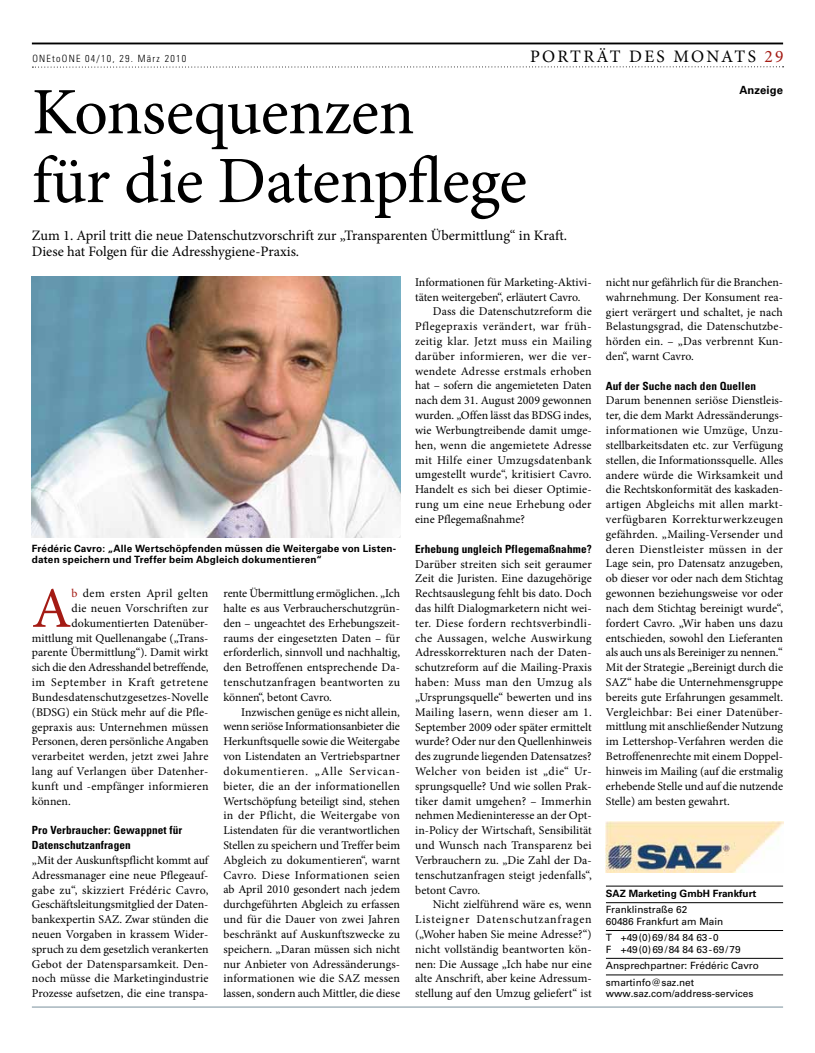
<style>
.page{position:relative;width:815px;height:1053px;background:#fff}
.page>*{position:absolute;margin:0;border:0;box-sizing:border-box;transform-origin:0 0}
.t1{font:66.25px/68.8px "Minion Pro";letter-spacing:-.01em;color:#000}
.t2{font:57.5px "Minion Pro";color:#a41b14}
.t3{font:17.5px "Minion Pro";letter-spacing:.125em;color:#000}
.t4{font:14.38px/16.2px "Minion Pro";color:#000}
.t5{font:11.88px/14.8px "Minion Pro";letter-spacing:.01em;color:#000;text-align:justify}
.t6{font:11.88px "Minion Pro";letter-spacing:.03em;color:#000}
.t7{font:11.88px "Minion Pro";letter-spacing:-.01em;color:#000}
.t8{font:11.88px "Minion Pro";letter-spacing:.035em;color:#000}
.t9{font:11.88px "Minion Pro";letter-spacing:.045em;color:#000}
.t10{font:700 condensed 11.25px/14.9px "Univers LT Std";letter-spacing:.01em;color:#000}
.t11{font:700 11.25px "Univers LT Std";letter-spacing:.01em;color:#000}
.t12{font:10px/11.2px "Univers LT Std";color:#000}
.t13{font:700 10px/11.2px "Univers LT Std";letter-spacing:.015em;color:#000}
.t14{font:300 condensed 10px "Univers LT Std";letter-spacing:.125em;color:#000}
.s1{color:#a41b14}
</style>
<div class="page">
<svg style="left:32px;top:66px;width:752px;height:2px"></svg>
<hr style="left:32px;top:43px;width:751px;height:1px;background:#000">
<hr style="left:32px;top:1006px;width:751px;height:1px;background:#79909d">
<img style="left:32px;top:277px;width:368px;height:261px">
<hr style="left:606px;top:885px;width:177px;height:1px;background:#000">
<hr style="left:606px;top:902px;width:177px;height:1px;background:#000">
<hr style="left:606px;top:930px;width:177px;height:1px;background:#000">
<hr style="left:606px;top:958px;width:177px;height:1px;background:#000">
<hr style="left:606px;top:974px;width:177px;height:1px;background:#000">
<img style="left:606px;top:821px;width:177px;height:51px">
<p class="t14" style="left:32px;top:53px;width:155px">ONEtoONE 04/10, 29. März 2010</p>
<h3 class="t3" style="left:530px;top:45px;width:255px">portr ät des monats <span class="s1">29</span></h3>
<h1 class="t1" style="left:32px;top:78px;width:497px">Konsequenzen<br>für die Datenpflege</h1>
<p class="t4" style="left:32px;top:227px;width:537px">Zum 1. April tritt die neue Datenschutzvorschrift zur „Transparenten Übermittlung“ in Kraft.<br>Diese hat Folgen für die Adresshygiene-Praxis.</p>
<p class="t11" style="left:739px;top:83px;width:45px">Anzeige</p>
<p class="t13" style="left:32px;top:543px;width:366px">Frédéric Cavro: „Alle Wertschöpfenden müssen die Weitergabe von Listen&shy;daten speichern und Treffer beim Abgleich dokumentieren“</p>
<h2 class="t2" style="left:32px;top:570px;width:39px">A</h2>
<p class="t6" style="left:72px;top:585px;width:138px"><span class="s1">b</span> dem ersten April gelten</p>
<p class="t5" style="left:72px;top:601px;width:138px">die neuen Vorschriften zur</p>
<p class="t5" style="left:72px;top:615px;width:138px">dokumentierten Datenüber-</p>
<p class="t5" style="left:32px;top:630px;width:178px">mittlung mit Quellenangabe („Trans-</p>
<p class="t5" style="left:32px;top:645px;width:178px">parente Übermittlung“). Damit wirkt</p>
<p class="t7" style="left:32px;top:659px;width:178px">sich die den Adresshandel betreffende,</p>
<p class="t9" style="left:32px;top:674px;width:178px">im September in Kraft getretene</p>
<p class="t5" style="left:32px;top:689px;width:178px">Bundesdatenschutzgesetzes-Novelle</p>
<p class="t5" style="left:32px;top:704px;width:178px">(BDSG) ein Stück mehr auf die Pfle-</p>
<p class="t5" style="left:32px;top:719px;width:178px">gepraxis aus: Unternehmen müssen</p>
<p class="t5" style="left:32px;top:734px;width:178px">Personen, deren persönliche Angaben</p>
<p class="t5" style="left:32px;top:749px;width:178px">verarbeitet werden, jetzt zwei Jahre</p>
<p class="t5" style="left:32px;top:763px;width:178px">lang auf Verlangen über Datenher-</p>
<p class="t5" style="left:32px;top:778px;width:178px">kunft und -empfänger informieren</p>
<p class="t5" style="left:32px;top:793px;width:40px">können.</p>
<p class="t10" style="left:32px;top:822px;width:152px">Pro Verbraucher: Gewappnet für<br>Datenschutzanfragen</p>
<p class="t5" style="left:32px;top:852px;width:178px">„Mit der Auskunftspflicht kommt auf Adressmanager eine neue Pflegeauf&shy;gabe zu“, skizziert Frédéric Cavro, Geschäftsleitungsmitglied der Daten&shy;bankexpertin SAZ. Zwar stünden die neuen Vorgaben in krassem Wider&shy;spruch zu dem gesetzlich verankerten Gebot der Datensparsamkeit. Den&shy;noch müsse die Marketingindustrie Prozesse aufsetzen, die eine transpa-</p>
<p class="t5" style="left:223px;top:586px;width:178px">rente Übermittlung ermöglichen. „Ich halte es aus Verbraucherschutzgrün&shy;den – ungeachtet des Erhebungszeit&shy;raums der eingesetzten Daten – für erforderlich, sinnvoll und nachhaltig, den Betroffenen entsprechende Da&shy;tenschutzanfragen beantworten zu können“, betont Cavro.</p>
<p class="t5" style="left:223px;top:704px;width:178px;text-indent:18px">Inzwischen genüge es nicht allein, wenn seriöse Informationsanbieter die Herkunftsquelle sowie die Weitergabe von Listendaten an Vertriebspartner dokumentieren. „Alle Servican&shy;bieter, die an der informationellen Wertschöpfung beteiligt sind, stehen in der Pflicht, die Weitergabe von Listendaten für die verantwortlichen Stellen zu speichern und Treffer beim Abgleich zu dokumentieren“, warnt Cavro. Diese Informationen seien ab April 2010 gesondert nach jedem durchgeführten Abgleich zu erfassen und für die Dauer von zwei Jahren beschränkt auf Auskunftszwecke zu speichern. „Daran müssen sich nicht nur Anbieter von Adressänderungs&shy;informationen wie die SAZ messen lassen, sondern auch Mittler, die diese</p>
<p class="t5" style="left:415px;top:274px;width:178px">Informationen für Marketing-Aktivi-</p>
<p class="t5" style="left:415px;top:289px;width:167px">täten weitergeben“, erläutert Cavro.</p>
<p class="t5" style="left:433px;top:304px;width:160px">Dass die Datenschutzreform die</p>
<p class="t8" style="left:415px;top:318px;width:178px">Pflegepraxis verändert, war früh-</p>
<p class="t6" style="left:415px;top:333px;width:178px">zeitig klar. Jetzt muss ein Mailing</p>
<p class="t6" style="left:415px;top:348px;width:178px">darüber informieren, wer die ver-</p>
<p class="t5" style="left:415px;top:363px;width:178px">wendete Adresse erstmals erhoben</p>
<p class="t5" style="left:415px;top:378px;width:178px">hat – sofern die angemieteten Daten</p>
<p class="t5" style="left:415px;top:393px;width:178px">nach dem 31. August 2009 gewonnen</p>
<p class="t5" style="left:415px;top:408px;width:178px">wurden. „Offen lässt das BDSG indes,</p>
<p class="t5" style="left:415px;top:423px;width:178px">wie Werbungtreibende damit umge-</p>
<p class="t5" style="left:415px;top:437px;width:178px">hen, wenn die angemietete Adresse</p>
<p class="t6" style="left:415px;top:452px;width:178px">mit Hilfe einer Umzugsdatenbank</p>
<p class="t5" style="left:415px;top:467px;width:178px">umgestellt wurde“, kritisiert Cavro.</p>
<p class="t5" style="left:415px;top:482px;width:178px">Handelt es sich bei dieser Optimie-</p>
<p class="t5" style="left:415px;top:497px;width:178px">rung um eine neue Erhebung oder</p>
<p class="t5" style="left:415px;top:511px;width:111px">eine Pflegemaßnahme?</p>
<p class="t10" style="left:415px;top:541px;width:178px">Erhebung ungleich Pflegemaßnahme?</p>
<p class="t5" style="left:415px;top:556px;width:178px">Darüber streiten sich seit geraumer Zeit die Juristen. Eine dazugehörige Rechtsauslegung fehlt bis dato. Doch das hilft Dialogmarketern nicht wei&shy;ter. Diese fordern rechtsverbindli&shy;che Aussagen, welche Auswirkung Adresskorrekturen nach der Daten&shy;schutzreform auf die Mailing-Praxis haben: Muss man den Umzug als „Ursprungsquelle“ bewerten und ins Mailing lasern, wenn dieser am 1.<br>September 2009 oder später ermittelt wurde? Oder nur den Quellenhinweis des zugrunde liegenden Datensatzes?<br>Welcher von beiden ist „die“ Ur&shy;sprungsquelle? Und wie sollen Prak&shy;tiker damit umgehen? – Immerhin nehmen Medieninteresse an der Opt&shy;in-Policy der Wirtschaft, Sensibilität und Wunsch nach Transparenz bei Verbrauchern zu. „Die Zahl der Da&shy;tenschutzanfragen steigt jedenfalls“, betont Cavro.</p>
<p class="t5" style="left:415px;top:897px;width:178px;text-indent:18px">Nicht zielführend wäre es, wenn Listeigner Datenschutzanfragen („Woher haben Sie meine Adresse?“) nicht vollständig beantworten kön&shy;nen: Die Aussage „Ich habe nur eine alte Anschrift, aber keine Adressum&shy;stellung auf den Umzug geliefert“ ist</p>
<p class="t5" style="left:606px;top:275px;width:179px">nicht nur gefährlich für die Branchen&shy;wahrnehmung. Der Konsument rea&shy;giert verärgert und schaltet, je nach Belastungsgrad, die Datenschutzbe&shy;hörden ein. – „Das verbrennt Kun&shy;den“, warnt Cavro.</p>
<p class="t10" style="left:606px;top:378px;width:152px">Auf der Suche nach den Quellen</p>
<p class="t5" style="left:606px;top:393px;width:179px">Darum benennen seriöse Dienstleis&shy;ter, die dem Markt Adressänderungs&shy;informationen wie Umzüge, Unzu&shy;stellbarkeitsdaten etc. zur Verfügung stellen, die Informationssquelle. Alles andere würde die Wirksamkeit und die Rechtskonformität des kaskaden&shy;artigen Abgleichs mit allen markt&shy;verfügbaren Korrekturwerkzeugen gefährden. „Mailing-Versender und deren Dienstleister müssen in der Lage sein, pro Datensatz anzugeben, ob dieser vor oder nach dem Stichtag gewonnen beziehungsweise vor oder nach dem Stichtag bereinigt wurde“, fordert Cavro. „Wir haben uns dazu entschieden, sowohl den Lieferanten als auch uns als Bereiniger zu nennen.“ Mit der Strategie „Bereinigt durch die SAZ“ habe die Unternehmensgruppe bereits gute Erfahrungen gesammelt.<br>Vergleichbar: Bei einer Datenüber&shy;mittlung mit anschließender Nutzung im Lettershop-Verfahren werden die Betroffenenrechte mit einem Doppel&shy;hinweis im Mailing (auf die erstmalig erhebende Stelle und auf die nutzende Stelle) am besten gewahrt.</p>
<p class="t13" style="left:606px;top:887px;width:152px">SAZ Marketing GmbH Frankfurt</p>
<p class="t12" style="left:606px;top:904px;width:119px">Franklinstraße 62<br>60486 Frankfurt am Main</p>
<p class="t12" style="left:606px;top:932px;width:136px">T +49(0)69/84 84 63-0<br>F +49(0)69/84 84 63-69/79</p>
<p class="t12" style="left:606px;top:957px;width:154px;line-height:16.5px">Ansprechpartner: Frédéric Cavro smartinfo@saz.net</p>
<p class="t12" style="left:606px;top:987px;width:149px">www.saz.com/address-services</p>
</div>
